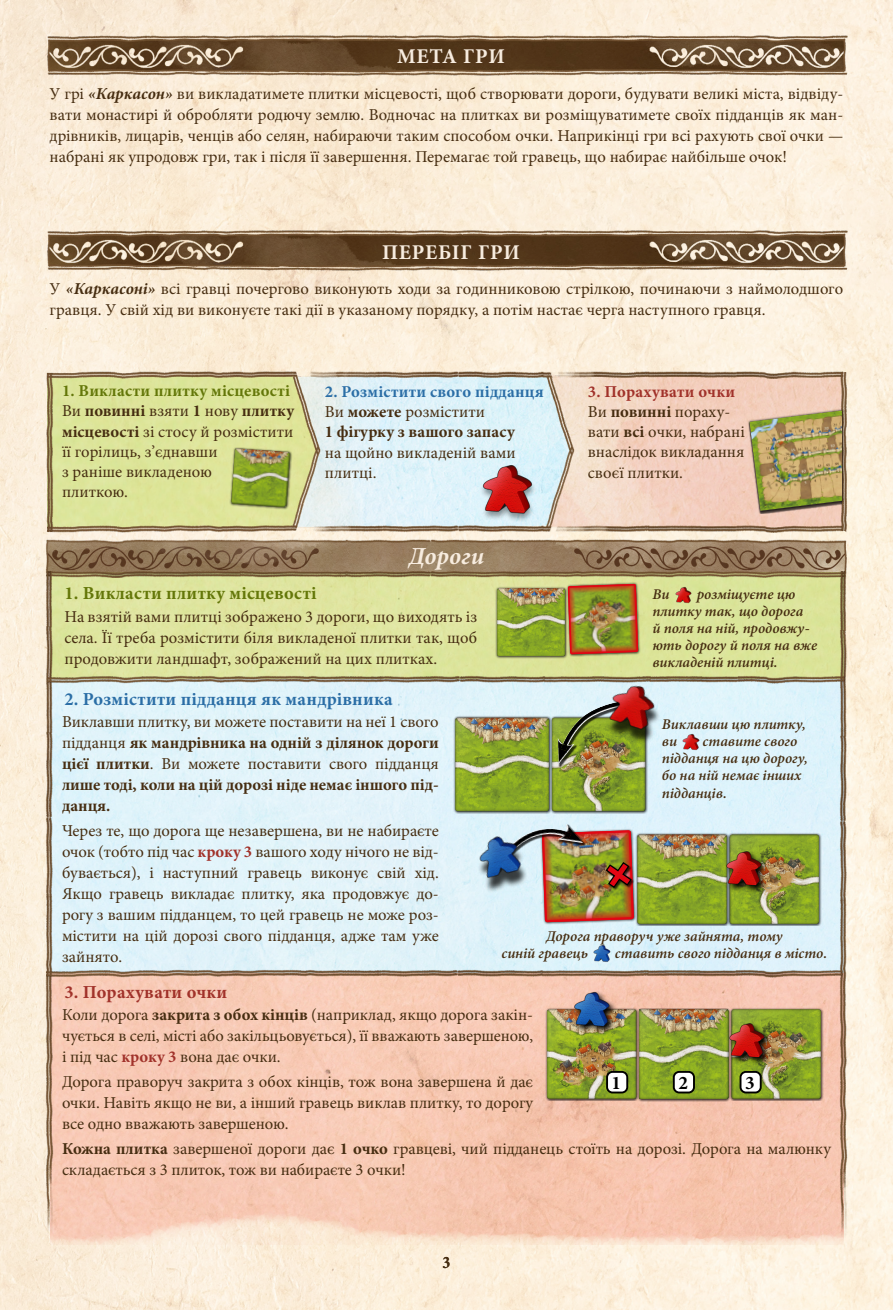
<style>
.page{position:relative;width:893px;height:1310px;background:#fff}
.page>*{position:absolute;margin:0;border:0;box-sizing:border-box;transform-origin:0 0}
.t1{font:italic 700 24.5px "Minion Pro";color:#f7ecdf}
.t2{font:700 21px "Minion Pro";letter-spacing:.035em;color:#f7ecdf}
.t3{font:700 19.07px "Minion Pro";color:#000}
.t4{font:700 18.38px "Minion Pro";letter-spacing:.01em;color:#2b6ea6}
.t5{font:700 18.38px "Minion Pro";letter-spacing:.01em;color:#647709}
.t6{font:700 18.38px "Minion Pro";letter-spacing:.01em;color:#a1322a}
.t7{font:700 17.5px "Minion Pro";color:#462d11;scale:.9 1}
.t8{font:16.62px/21px "Minion Pro";color:#462d11}
.t9{font:700 16.62px/21px "Minion Pro";color:#462d11}
.t10{font:italic 600 14.88px/17px "Minion Pro";color:#462d11}
.s1{font-weight:700;font-style:italic}
.s2{font-weight:700;color:#647709}
.s3{font-weight:700}
.s4{color:#2b6ea6}
.s5{font-weight:400}
.s6{font-weight:700;color:#a1322a}
</style>
<div class="page">
<img style="left:0;top:0;width:893px;height:1310px">
<img style="left:50px;top:577px;width:789px;height:667px">
<div style="left:449px;top:713px;width:106px;height:98px;background:#000;opacity:.29"></div>
<img style="left:40px;top:540px;width:813px;height:37px">
<img style="left:42px;top:33px;width:809px;height:44px">
<img style="left:42px;top:228px;width:809px;height:45px">
<img style="left:48px;top:371px;width:800px;height:168px">
<img style="left:839px;top:372px;width:8px;height:161px">
<img style="left:46px;top:373px;width:8px;height:158px">
<img style="left:46px;top:571px;width:8px;height:669px">
<img style="left:839px;top:572px;width:8px;height:672px">
<img style="left:47px;top:969px;width:800px;height:8px">
<img style="left:47px;top:675px;width:803px;height:8px">
<div style="left:748px;top:409px;width:97px;height:104px;background:#000;opacity:.8"></div>
<div style="left:746px;top:400px;width:97px;height:115px;background:#000;opacity:.29"></div>
<div style="left:479px;top:465px;width:58px;height:58px;background:#000;opacity:.4"></div>
<img style="left:481px;top:463px;width:52px;height:53px">
<div style="left:229px;top:446px;width:63px;height:64px;background:#000;opacity:.8"></div>
<img style="left:227px;top:445px;width:67px;height:63px">
<div style="left:631px;top:1001px;width:106px;height:101px;background:#000;opacity:.29"></div>
<div style="left:730px;top:1007px;width:93px;height:94px;background:#000;opacity:.8"></div>
<div style="left:725px;top:1004px;width:102px;height:95px;background:#000;opacity:.29"></div>
<div style="left:545px;top:1007px;width:94px;height:94px;background:#000;opacity:.8"></div>
<div style="left:541px;top:1004px;width:102px;height:95px;background:#000;opacity:.29"></div>
<div style="left:572px;top:990px;width:45px;height:45px;background:#000;opacity:.97"></div>
<img style="left:573px;top:990px;width:37px;height:39px">
<div style="left:728px;top:1021px;width:44px;height:45px;background:#000;opacity:.97"></div>
<img style="left:729px;top:1021px;width:37px;height:38px">
<div style="left:607px;top:1072px;width:20px;height:20px;background:#fff;border-radius:5px"></div>
<div style="left:606px;top:1071px;width:22px;height:22px;border:2px solid #000;border-radius:5px"></div>
<div style="left:674px;top:1072px;width:20px;height:20px;background:#fff;border-radius:5px"></div>
<div style="left:673px;top:1071px;width:22px;height:22px;border:2px solid #000;border-radius:5px"></div>
<div style="left:740px;top:1072px;width:21px;height:20px;background:#fff;border-radius:5px"></div>
<div style="left:740px;top:1071px;width:22px;height:22px;border:2px solid #000;border-radius:5px"></div>
<img style="left:683px;top:733px;width:16px;height:17px">
<div style="left:545px;top:713px;width:107px;height:98px;background:#000;opacity:.29"></div>
<div style="left:558px;top:699px;width:89px;height:68px;background:#000;opacity:.75"></div>
<img style="left:542px;top:685px;width:117px;height:80px">
<div style="left:607px;top:691px;width:54px;height:53px;background:#000;opacity:.75"></div>
<img style="left:606px;top:678px;width:54px;height:57px">
<img style="left:594px;top:945px;width:16px;height:17px">
<div style="left:635px;top:832px;width:94px;height:94px;background:#000;opacity:.8"></div>
<div style="left:631px;top:829px;width:102px;height:95px;background:#000;opacity:.29"></div>
<div style="left:728px;top:832px;width:94px;height:94px;background:#000;opacity:.8"></div>
<div style="left:723px;top:829px;width:102px;height:95px;background:#000;opacity:.29"></div>
<div style="left:540px;top:828px;width:96px;height:97px;background:#000;opacity:.75"></div>
<img style="left:488px;top:804px;width:152px;height:119px">
<div style="left:725px;top:850px;width:44px;height:44px;background:#000;opacity:.97"></div>
<img style="left:725px;top:849px;width:37px;height:38px">
<div style="left:477px;top:841px;width:51px;height:52px;background:#000;opacity:.75"></div>
<img style="left:473px;top:830px;width:54px;height:53px">
<img style="left:675px;top:586px;width:17px;height:17px">
<div style="left:495px;top:586px;width:72px;height:73px;background:#000;opacity:.8"></div>
<div style="left:492px;top:584px;width:78px;height:72px;background:#000;opacity:.29"></div>
<div style="left:566px;top:582px;width:74px;height:74px;background:#000;opacity:.75"></div>
<img style="left:563px;top:580px;width:80px;height:74px">
<p class="t2" style="left:397px;top:42px;width:109px">МЕТА ГРИ</p>
<p class="t8" style="left:50px;top:83px;width:795px;text-align:justify">У грі <span class="s1">«Каркасон»</span> ви викладатимете плитки місцевості, щоб створювати дороги, будувати великі міста, відвіду&shy;вати монастирі й обробляти родючу землю. Водночас на плитках ви розміщуватимете своїх підданців як ман&shy;дрівників, лицарів, ченців або селян, набираючи таким способом очки. Наприкінці гри всі рахують свої очки — набрані як упродовж гри, так і після її завершення. Перемагає той гравець, що набирає найбільше очок!</p>
<p class="t2" style="left:382px;top:237px;width:139px">ПЕРЕБІГ ГРИ</p>
<p class="t8" style="left:50px;top:278px;width:795px">У <span class="s1">«Каркасоні»</span> всі гравці почергово виконують ходи за годинниковою стрілкою, починаючи з наймолодшого гравця. У свій хід ви виконуєте такі дії в указаному порядку, а потім настає черга наступного гравця.</p>
<p class="t8" style="left:62px;top:381px;width:234px;line-height:20.1px"><span class="s2">1. Викласти плитку місцевості<br></span>Ви <span class="s3">повинні</span> взяти <span class="s3">1</span> нову <span class="s3">плитку місцевості</span> зі стосу й розмістити її горілиць, з’єднавши<br>з раніше викладеною<br>плиткою.</p>
<p class="t9" style="left:325px;top:381px;width:220px;line-height:20.1px"><span class="s4">2. Розмістити свого підданця<br></span><span class="s5">Ви</span> можете <span class="s5">розмістити<br></span>1 фігурку з вашого запасу</p>
<p class="t8" style="left:325px;top:442px;width:192px;line-height:20.1px">на щойно викладеній вами плитці.</p>
<p class="t5" style="left:64px;top:580px;width:254px">1. Викласти плитку місцевості</p>
<h1 class="t1" style="left:409px;top:539px;width:77px">Дороги</h1>
<p class="t8" style="left:64px;top:606px;width:414px;text-align:justify">На взятій вами плитці зображено 3 дороги, що виходять із села. Її треба розмістити біля викладеної плитки так, щоб продовжити ландшафт, зображений на цих плитках.</p>
<p class="t4" style="left:64px;top:686px;width:330px">2. Розмістити підданця як мандрівника</p>
<p class="t8" style="left:588px;top:382px;width:158px;line-height:20.1px"><span class="s6">3. Порахувати очки<br></span>Ви <span class="s3">повинні</span> пораху&shy;вати <span class="s3">всі</span> очки, набрані внаслідок викладання своєї плитки.</p>
<p class="t10" style="left:652px;top:586px;width:19px">Ви</p>
<p class="t10" style="left:652px;top:586px;width:166px;text-indent:44px">розміщуєте цю плитку так, що дорога<br>й поля на ній, продовжу&shy;ють дорогу й поля на вже викладеній плитці.</p>
<p class="t9" style="left:62px;top:711px;width:378px;text-align:justify"><span class="s5">Виклавши плитку, ви можете поставити на неї 1 свого підданця</span> як мандрівника на одній з ділянок дороги цієї плитки<span class="s5">. Ви можете поставити свого підданця </span>лише тоді, коли на цій дорозі ніде немає іншого під&shy;данця.</p>
<p class="t8" style="left:62px;top:820px;width:378px;text-align:justify">Через те, що дорога ще незавершена, ви не набираєте очок (тобто під час <span class="s6">кроку 3</span> вашого ходу нічого не від&shy;бувається), і наступний гравець виконує свій хід.<br>Якщо гравець викладає плитку, яка продовжує до&shy;рогу з вашим підданцем, то цей гравець не може роз&shy;містити на цій дорозі свого підданця, адже там уже зайнято.</p>
<p class="t6" style="left:64px;top:979px;width:164px">3. Порахувати очки</p>
<p class="t8" style="left:62px;top:1004px;width:473px;text-align:justify">Коли дорога <span class="s3">закрита з обох кінців</span> (наприклад, якщо дорога закін&shy;чується в селі, місті або закільцьовується), її вважають завершеною, і під час <span class="s6">кроку 3</span> вона дає очки.</p>
<p class="t8" style="left:62px;top:1071px;width:473px;text-align:justify">Дорога праворуч закрита з обох кінців, тож вона завершена й дає очки. Навіть якщо не ви, а інший гравець виклав плитку, то дорогу все одно вважають завершеною.</p>
<p class="t8" style="left:62px;top:1138px;width:770px"><span class="s3">Кожна плитка</span> завершеної дороги дає <span class="s3">1 очко</span> гравцеві, чий підданець стоїть на дорозі. Дорога на малюнку складається з 3 плиток, тож ви набираєте 3 очки!</p>
<p class="t10" style="left:662px;top:716px;width:146px">Виклавши цю плитку, ви</p>
<p class="t10" style="left:662px;top:733px;width:147px;text-indent:41px">ставите свого підданця на цю дорогу, бо на ній немає інших підданців.</p>
<p class="t10" style="left:502px;top:927px;width:283px;text-indent:45px">Дорога праворуч уже зайнята, тому синій гравець</p>
<p class="t10" style="left:615px;top:944px;width:214px">ставить свого підданця в місто.</p>
<p class="t3" style="left:612px;top:1069px;width:11px">1</p>
<p class="t3" style="left:678px;top:1069px;width:11px">2</p>
<p class="t3" style="left:745px;top:1069px;width:11px">3</p>
<p class="t7" style="left:443px;top:1250px;width:10px">3</p>
</div>
